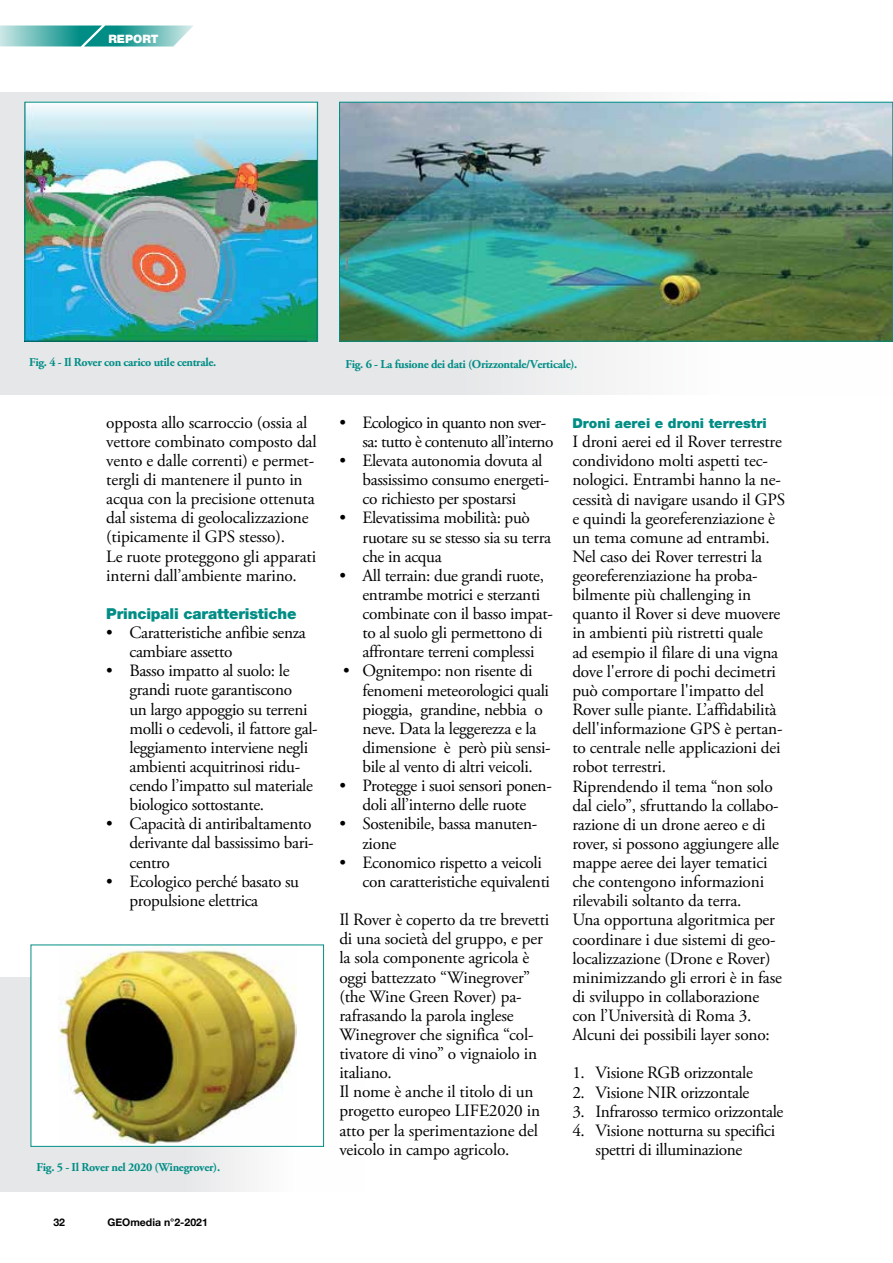
<style>
.page{position:relative;width:893px;height:1263px;background:#fff}
.page>*{position:absolute;margin:0;border:0;box-sizing:border-box;transform-origin:0 0}
.t1{font:17.25px/19.2px "Adobe Garamond Pro";letter-spacing:-.02em;color:#000}
.t2{font:900 15px "Helvetica Neue";letter-spacing:-.01em;color:#008d86}
.t3{font:900 13.5px "Helvetica Neue";color:#008d86}
.t4{font:700 12px "Adobe Garamond Pro";letter-spacing:-.025em;color:#008d86}
.t5{font:900 11.55px "Helvetica Neue";color:#fff}
.t6{font:700 10.5px "Helvetica Neue";color:#000}
</style>
<div class="page">
<svg style="left:0;top:26px;width:193px;height:21px;background:#5fb7b3"></svg>
<svg style="left:0;top:978px;width:325px;height:214px;fill:#e6e7e8"></svg>
<svg style="left:0;top:93px;width:893px;height:302px;fill:#e6e7e8"></svg>
<img style="left:27px;top:104px;width:289px;height:235px">
<div style="left:25px;top:102px;width:293px;height:239px;border:1px solid #008d86"></div>
<img style="left:341px;top:104px;width:550px;height:235px">
<div style="left:339px;top:102px;width:554px;height:239px;border:1px solid #008d86"></div>
<div style="left:31px;top:945px;width:293px;height:201px;background:#fff"></div>
<img style="left:58px;top:947px;width:238px;height:197px">
<p class="t5" style="left:108px;top:32px;width:52px">REPORT</p>
<p class="t4" style="left:29px;top:355px;width:189px">Fig. 4 - Il Rover con carico utile centrale.</p>
<p class="t1" style="left:106px;top:413px;width:212px">opposta allo scarroccio (ossia al vettore combinato composto dal vento e dalle correnti) e permet&shy;tergli di mantenere il punto in acqua con la precisione ottenuta dal sistema di geolocalizzazione (tipicamente il GPS stesso).<br>Le ruote proteggono gli apparati interni dall’ambiente marino.</p>
<p class="t2" style="left:106px;top:605px;width:192px">Principali caratteristiche</p>
<p class="t1" style="left:129px;top:623px;width:178px;text-indent:-23px">• Caratteristiche anfibie senza cambiare assetto</p>
<p class="t1" style="left:129px;top:662px;width:190px;text-indent:-23px">• Basso impatto al suolo: le grandi ruote garantiscono<br>un largo appoggio su terreni molli o cedevoli, il fattore gal&shy;leggiamento interviene negli ambienti acquitrinosi ridu&shy;cendo l’impatto sul materiale biologico sottostante.</p>
<p class="t1" style="left:129px;top:815px;width:186px;text-indent:-23px">• Capacità di antiribaltamento derivante dal bassissimo bari&shy;centro</p>
<p class="t1" style="left:129px;top:872px;width:171px;text-indent:-23px">• Ecologico perché basato su propulsione elettrica</p>
<p class="t4" style="left:37px;top:1160px;width:185px">Fig. 5 - Il Rover nel 2020 (Winegrover).</p>
<p class="t6" style="left:53px;top:1214px;width:13px">32</p>
<p class="t6" style="left:107px;top:1214px;width:102px">GEOmedia n°2-2021</p>
<p class="t4" style="left:345px;top:357px;width:233px">Fig. 6 - La fusione dei dati (Orizzontale/Verticale).</p>
<p class="t1" style="left:362px;top:413px;width:192px;text-indent:-23px">• Ecologico in quanto non sver&shy;sa: tutto è contenuto all’interno</p>
<p class="t1" style="left:362px;top:451px;width:188px;text-indent:-23px">• Elevata autonomia dovuta al bassissimo consumo energeti&shy;co richiesto per spostarsi</p>
<p class="t1" style="left:362px;top:509px;width:190px;text-indent:-23px">• Elevatissima mobilità: può ruotare su se stesso sia su terra che in acqua</p>
<p class="t1" style="left:362px;top:566px;width:192px;text-indent:-23px">• All terrain: due grandi ruote, entrambe motrici e sterzanti combinate con il basso impat&shy;to al suolo gli permettono di affrontare terreni complessi</p>
<p class="t1" style="left:362px;top:662px;width:190px;text-indent:-19px">• Ognitempo: non risente di fenomeni meteorologici quali pioggia, grandine, nebbia o neve. Data la leggerezza e la dimensione è però più sensi&shy;bile al vento di altri veicoli.</p>
<p class="t1" style="left:339px;top:777px;width:214px;text-align:center">• Protegge i suoi sensori ponen&shy;doli all’interno delle ruote</p>
<p class="t1" style="left:362px;top:815px;width:176px;text-indent:-23px">• Sostenibile, bassa manuten&shy;zione</p>
<p class="t1" style="left:362px;top:853px;width:189px;text-indent:-23px">• Economico rispetto a veicoli con caratteristiche equivalenti</p>
<p class="t1" style="left:339px;top:911px;width:211px">Il Rover è coperto da tre brevetti di una società del gruppo, e per la sola componente agricola è oggi battezzato “Winegrover” (the Wine Green Rover) pa&shy;rafrasando la parola inglese<br>Winegrover che significa “col&shy;tivatore di vino” o vignaiolo in italiano.<br>Il nome è anche il titolo di un progetto europeo LIFE2020 in atto per la sperimentazione del veicolo in campo agricolo.</p>
<p class="t3" style="left:572px;top:415px;width:196px">Droni aerei e droni terrestri</p>
<p class="t1" style="left:572px;top:433px;width:214px">I droni aerei ed il Rover terrestre condividono molti aspetti tec&shy;nologici. Entrambi hanno la ne&shy;cessità di navigare usando il GPS e quindi la georeferenziazione è un tema comune ad entrambi.<br>Nel caso dei Rover terrestri la georeferenziazione ha proba&shy;bilmente più challenging in quanto il Rover si deve muovere in ambienti più ristretti quale<br>ad esempio il filare di una vigna dove l'errore di pochi decimetri può comportare l'impatto del<br>Rover sulle piante. L’affidabilità dell'informazione GPS è pertan&shy;to centrale nelle applicazioni dei robot terrestri.<br>Riprendendo il tema “non solo dal cielo”, sfruttando la collabo&shy;razione di un drone aereo e di rover, si possono aggiungere alle mappe aeree dei layer tematici che contengono informazioni rilevabili soltanto da terra.<br>Una opportuna algoritmica per coordinare i due sistemi di geo&shy;localizzazione (Drone e Rover) minimizzando gli errori è in fase di sviluppo in collaborazione con l’Università di Roma 3.<br>Alcuni dei possibili layer sono:</p>
<p class="t1" style="left:572px;top:1064px;width:182px">1. Visione RGB orizzontale</p>
<p class="t1" style="left:572px;top:1083px;width:179px">2. Visione NIR orizzontale</p>
<p class="t1" style="left:572px;top:1102px;width:213px">3. Infrarosso termico orizzontale</p>
<p class="t1" style="left:572px;top:1121px;width:204px;text-align:center">4. Visione notturna su specifici spettri di illuminazione</p>
</div>
